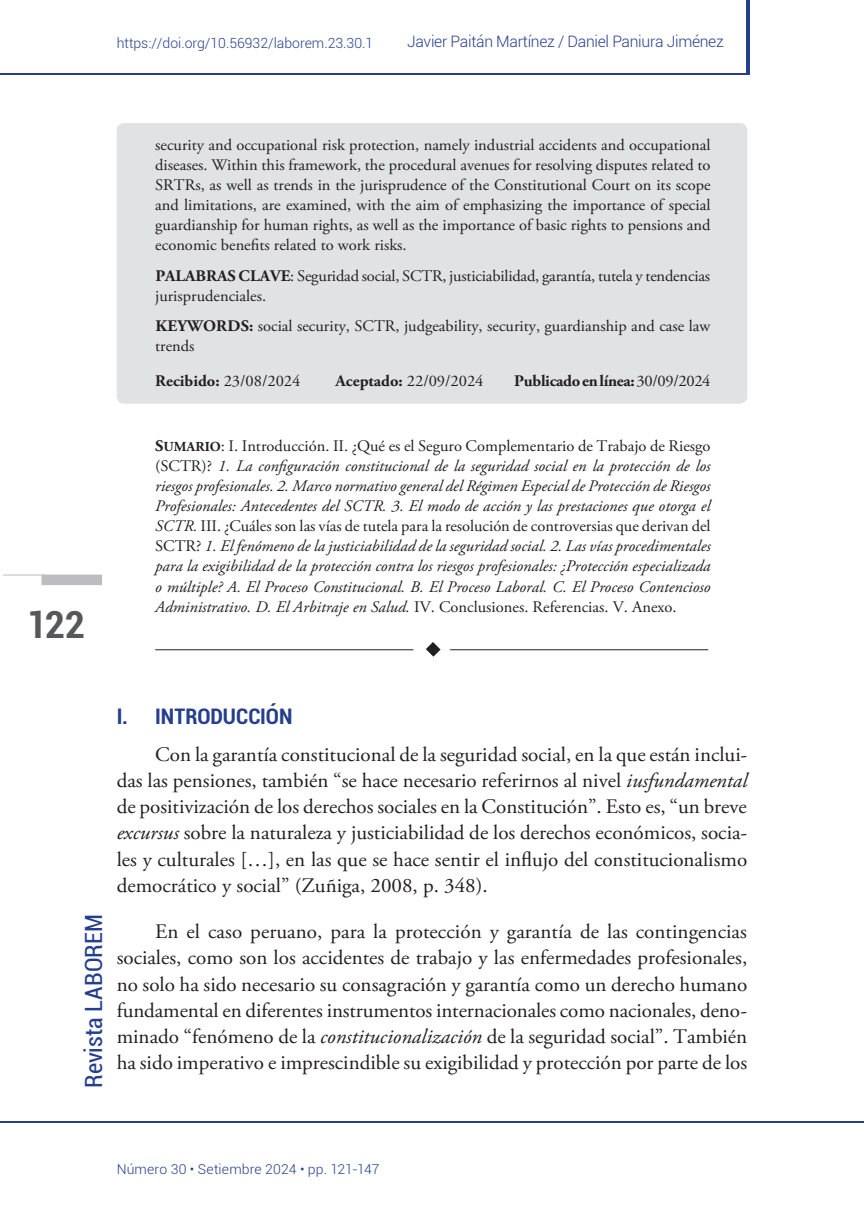
<style>
.page{position:relative;width:864px;height:1211px;background:#fff}
.page>*{position:absolute;margin:0;border:0;box-sizing:border-box;transform-origin:0 0}
.t1{font:700 condensed 37.27px "Roboto";color:#57585a}
.t2{font:condensed 23.8px "Roboto";color:#253f8e}
.t3{font:700 condensed 21.35px "Roboto";color:#253f8e}
.t4{font:20.65px/26.2px "Adobe Garamond Pro";color:#231f20;text-align:justify}
.t5{font:italic 16.1px/20.1px "Adobe Garamond Pro";color:#231f20;text-align:justify}
.t6{font:16.1px/20.1px "Adobe Garamond Pro";color:#231f20}
.t7{font:700 16.1px "Adobe Garamond Pro";letter-spacing:-.02em;color:#231f20}
.t8{font:300 15.75px "Roboto";letter-spacing:-.02em;color:#253f8e}
.t9{font:300 14px "Roboto";color:#253f8e}
.t10{font:300 13.65px "Roboto";letter-spacing:.01em;color:#253f8e}
.s1{font-weight:700}
.s2{font-weight:400}
.s3{font-family:"Adobe Garamond Pro Bold SC850";font-style:normal}
.s4{font-family:"Adobe Garamond Pro Bold SC850";font-style:normal;font-size:13.65px}
.s5{font-style:normal}
.s6{font-style:italic}
</style>
<div class="page">
<hr style="left:3px;top:574px;width:42px;height:1px;background:#bcbdc0">
<div style="left:41px;top:574px;width:61px;height:11px;background:#bcbdc0"></div>
<svg style="left:0;top:0;width:749px;height:75px"></svg>
<svg style="left:0;top:1121px;width:863px;height:1px"></svg>
<div style="left:117px;top:123px;width:630px;height:280px;background:#e1e2e4;border-radius:7px"></div>
<hr style="left:155px;top:649px;width:258px;height:1px;background:#231f20">
<hr style="left:450px;top:649px;width:258px;height:1px;background:#231f20">
<svg style="left:426px;top:642px;width:14px;height:14px"></svg>
<p class="t9" style="left:117px;top:34px;width:258px">https://doi.org/10.56932/laborem.23.30.1</p>
<p class="t8" style="left:407px;top:30px;width:318px">Javier Paitán Martínez / Daniel Paniura Jiménez</p>
<h1 class="t1" style="left:27px;top:598px;width:59px">122</h1>
<p class="t6" style="left:155px;top:135px;width:556px;text-align:justify">security and occupational risk protection, namely industrial accidents and occupational diseases. Within this framework, the procedural avenues for resolving disputes related to SRTRs, as well as trends in the jurisprudence of the Constitutional Court on its scope and limitations, are examined, with the aim of emphasizing the importance of special guardianship for human rights, as well as the importance of basic rights to pensions and economic benefits related to work risks.</p>
<p class="t6" style="left:155px;top:266px;width:556px"><span class="s1">PALABRAS CLAVE</span>: Seguridad social, SCTR, justiciabilidad, garantía, tutela y tendencias jurisprudenciales.</p>
<p class="t6" style="left:155px;top:316px;width:556px"><span class="s1">KEYWORDS:</span> social security, SCTR, judgeability, security, guardianship and case law trends</p>
<p class="t6" style="left:155px;top:371px;width:147px"><span class="s1">Recibido:</span> 23/08/2024</p>
<p class="t6" style="left:335px;top:371px;width:149px"><span class="s1">Aceptado:</span> 22/09/2024</p>
<p class="t7" style="left:514px;top:371px;width:197px">Publicado en línea: <span class="s2">30/09/2024</span></p>
<p class="t5" style="left:155px;top:436px;width:557px"><span class="s3">S</span><span class="s4">UMARIO</span><span class="s5">: I. Introducción. II. ¿Qué es el Seguro Complementario de Trabajo de Riesgo (SCTR)?</span> 1. La configuración constitucional de la seguridad social en la protección de los riesgos profesionales. 2. Marco normativo general del Régimen Especial de Protección de Riesgos Profesionales: Antecedentes del SCTR. 3. El modo de acción y las prestaciones que otorga el SCTR. <span class="s5">III. ¿Cuáles son las vías de tutela para la resolución de controversias que derivan del SCTR?</span> 1. El fenómeno de la justiciabilidad de la seguridad social. 2. Las vías procedimentales para la exigibilidad de la protección contra los riesgos profesionales: ¿Protección especializada o múltiple? A. El Proceso Constitucional. B. El Proceso Laboral. C. El Proceso Contencioso Administrativo. D. El Arbitraje en Salud. <span class="s5">IV. Conclusiones. Referencias. V. Anexo.</span></p>
<p class="t2" style="left:77px;top:1087px;width:175px;rotate:-90deg">Revista LABOREM</p>
<p class="t3" style="left:117px;top:702px;width:177px">I. INTRODUCCIÓN</p>
<p class="t4" style="left:117px;top:741px;width:632px;text-indent:38px">Con la garantía constitucional de la seguridad social, en la que están inclui&shy;das las pensiones, también “se hace necesario referirnos al nivel <span class="s6">iusfundamental </span>de positivización de los derechos sociales en la Constitución”. Esto es, “un breve <span class="s6">excursus</span> sobre la naturaleza y justiciabilidad de los derechos económicos, socia&shy;les y culturales […], en las que se hace sentir el influjo del constitucionalismo democrático y social” (Zuñiga, 2008, p. 348).</p>
<p class="t4" style="left:117px;top:919px;width:632px;text-indent:38px">En el caso peruano, para la protección y garantía de las contingencias sociales, como son los accidentes de trabajo y las enfermedades profesionales, no solo ha sido necesario su consagración y garantía como un derecho humano fundamental en diferentes instrumentos internacionales como nacionales, deno&shy;minado “fenómeno de la <span class="s6">constitucionalización</span> de la seguridad social”. También ha sido imperativo e imprescindible su exigibilidad y protección por parte de los</p>
<p class="t10" style="left:117px;top:1159px;width:264px">Número 30 • Setiembre 2024 • pp. 121-147</p>
</div>
